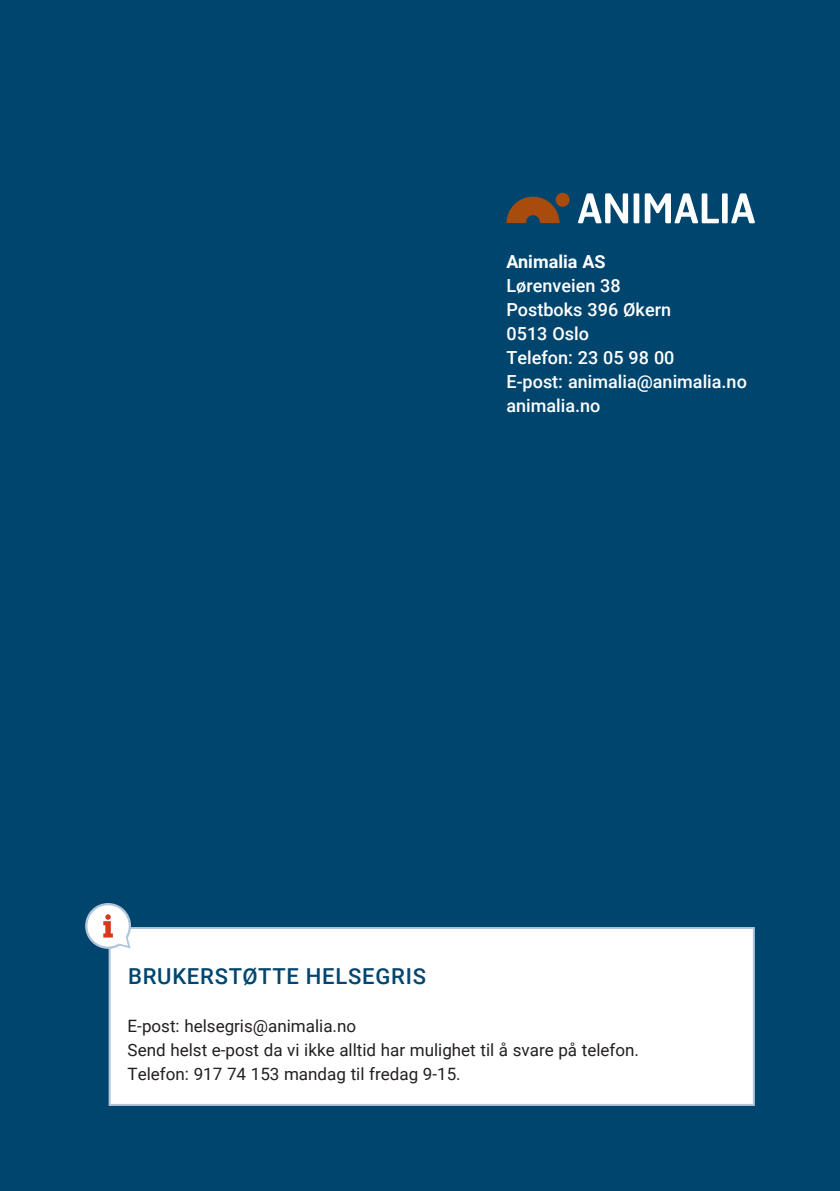
<style>
.page{position:relative;width:840px;height:1191px;background:#fff}
.page>*{position:absolute;margin:0;border:0;box-sizing:border-box;transform-origin:0 0}
.t1{font:500 22px "Roboto";letter-spacing:.035em;color:#00456e}
.t2{font:500 18px/24px "Roboto";color:#fff}
.t3{font:700 18px "Roboto";color:#fff}
.t4{font:17px/24px "Roboto";color:#231f20}
</style>
<div class="page">
<div style="left:0;top:0;width:839px;height:1191px;background:#00456e"></div>
<svg style="left:578px;top:193px;width:49px;height:30px"></svg>
<div style="left:633px;top:193px;width:6px;height:30px;background:#fff"></div>
<svg style="left:644px;top:193px;width:74px;height:30px"></svg>
<div style="left:721px;top:193px;width:6px;height:30px;background:#fff"></div>
<svg style="left:731px;top:193px;width:23px;height:30px"></svg>
<div style="left:555px;top:193px;width:14px;height:14px;background:#a84b0d;border-radius:50%"></div>
<svg style="left:506px;top:197px;width:53px;height:26px"></svg>
<div style="left:109px;top:928px;width:644px;height:177px;background:#fff"></div>
<div style="left:108px;top:927px;width:646px;height:179px;border:2px solid #b1c6da"></div>
<svg style="left:86px;top:904px;width:46px;height:45px"></svg>
<p class="t3" style="left:506px;top:249px;width:101px">Animalia AS</p>
<p class="t2" style="left:506px;top:273px;width:242px">Lørenveien 38<br>Postboks 396 Økern<br>0513 Oslo<br>Telefon: 23 05 98 00<br>E-post: animalia@animalia.no animalia.no</p>
<p class="t1" style="left:128px;top:961px;width:299px">BRUKERSTØTTE HELSEGRIS</p>
<p class="t4" style="left:127px;top:1013px;width:512px">E-post: helsegris@animalia.no<br>Send helst e-post da vi ikke alltid har mulighet til å svare på telefon.<br>Telefon: 917 74 153 mandag til fredag 9-15.</p>
</div>
